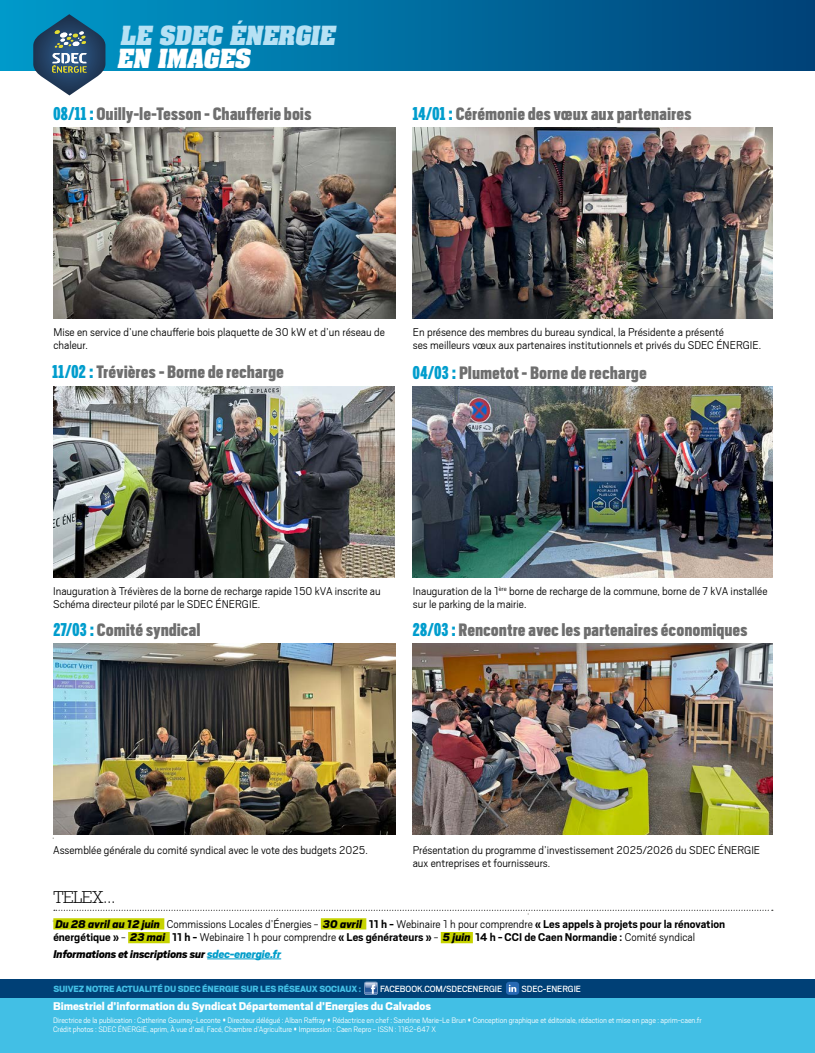
<style>
.page{position:relative;width:815px;height:1053px;background:#fff}
.page>*{position:absolute;margin:0;border:0;box-sizing:border-box;transform-origin:0 0}
.t1{font:700 22.5px "Aachen";color:#b6e1f4}
.t2{font:700 22.5px "Aachen";color:#fff}
.t3{font:900 20px "Scout Cond";letter-spacing:.03em;color:#6e6e6e}
.t4{font:300 17.5px "Rockwell";letter-spacing:-.02em;color:#000}
.t5{font:300 12.5px/12.5px "Scout";color:#000}
.t6{font:900 12.5px "Scout";color:#fff}
.t7{font:italic 900 12.5px "Scout";letter-spacing:-.01em;color:#000}
.t8{font:900 10px "Scout";letter-spacing:-.01em;color:#42bfe5}
.t9{font:10px "Scout";letter-spacing:-.01em;color:#fff}
.t10{font:300 8.75px/8.8px "Scout";letter-spacing:-.01em;color:#fff}
.s1{font-family:"Benton Sans Extra Comp";font-size:17.5px;color:#009dcd}
.s2{font-weight:900;font-style:italic}
.s3{font-weight:700}
.s4{color:#009dca}
</style>
<div class="page">
<div style="left:0;top:995px;width:815px;height:57px;background:#42bfe5"></div>
<div style="left:0;top:0;width:815px;height:71px;background:linear-gradient(to right,#009bcb,#004177)"></div>
<svg style="left:33px;top:14px;width:72px;height:81px"></svg>
<div style="left:0;top:978px;width:815px;height:19px;background:#004076"></div>
<svg style="left:364px;top:981px;width:14px;height:13px"></svg>
<svg style="left:365px;top:981px;width:12px;height:13px"></svg>
<svg style="left:365px;top:982px;width:12px;height:11px"></svg>
<svg style="left:506px;top:981px;width:13px;height:13px"></svg>
<svg style="left:509px;top:984px;width:7px;height:7px"></svg>
<img style="left:53px;top:127px;width:342px;height:192px">
<img style="left:413px;top:127px;width:359px;height:192px">
<img style="left:53px;top:643px;width:342px;height:191px">
<svg style="left:54px;top:909px;width:719px;height:5px"></svg>
<div style="left:53px;top:918px;width:111px;height:11px;background:#c7d300"></div>
<div style="left:321px;top:918px;width:45px;height:11px;background:#c7d300"></div>
<div style="left:128px;top:931px;width:42px;height:12px;background:#c7d300"></div>
<div style="left:441px;top:931px;width:32px;height:12px;background:#c7d300"></div>
<hr style="left:207px;top:958px;width:74px;height:1px;background:#009dca">
<img style="left:413px;top:643px;width:359px;height:191px">
<img style="left:413px;top:386px;width:360px;height:191px">
<img style="left:53px;top:386px;width:342px;height:191px">
<h1 class="t1" style="left:120px;top:20px;width:220px">LE SDEC ÉNERGIE</h1>
<h1 class="t2" style="left:117px;top:42px;width:139px">EN IMAGES</h1>
<h2 class="t3" style="left:53px;top:101px;width:259px"><span class="s1">08/11 :</span> Ouilly-le-Tesson - Chaufferie bois</h2>
<h2 class="t3" style="left:413px;top:101px;width:280px"><span class="s1">14/01 :</span> Cérémonie des vœux aux partenaires</h2>
<p class="t5" style="left:53px;top:325px;width:333px">Mise en service d’une chaufferie bois plaquette de 30 kW et d’un réseau de chaleur.</p>
<p class="t5" style="left:413px;top:325px;width:350px">En présence des membres du bureau syndical, la Présidente a présenté<br>ses meilleurs vœux aux partenaires institutionnels et privés du SDEC ÉNERGIE.</p>
<h2 class="t3" style="left:52px;top:359px;width:233px"><span class="s1">11/02 :</span> Trévières - Borne de recharge</h2>
<h2 class="t3" style="left:413px;top:360px;width:235px"><span class="s1">04/03 :</span> Plumetot - Borne de recharge</h2>
<p class="t5" style="left:53px;top:584px;width:329px">Inauguration à Trévières de la borne de recharge rapide 150 kVA inscrite au<br>Schéma directeur piloté par le SDEC ÉNERGIE.</p>
<p class="t5" style="left:413px;top:584px;width:356px">Inauguration de la 1<sup>ère</sup> borne de recharge de la commune, borne de 7 kVA installée sur le parking de la mairie.</p>
<h2 class="t3" style="left:53px;top:617px;width:148px"><span class="s1">27/03 :</span> Comité syndical</h2>
<h2 class="t3" style="left:413px;top:617px;width:336px"><span class="s1">28/03 :</span> Rencontre avec les partenaires économiques</h2>
<p class="t5" style="left:53px;top:843px;width:316px">Assemblée générale du comité syndical avec le vote des budgets 2025.</p>
<p class="t5" style="left:413px;top:843px;width:349px">Présentation du programme d’investissement 2025/2026 du SDEC ÉNERGIE aux entreprises et fournisseurs.</p>
<h3 class="t4" style="left:53px;top:886px;width:64px">TELEX...</h3>
<p class="t5" style="left:53px;top:916px;width:673px;line-height:13.8px"><span class="s2">Du 28 avril au 12 juin</span> Commissions Locales d’Énergies - <span class="s2">30 avril</span> <span class="s3">11 h -</span> Webinaire 1 h pour comprendre <span class="s3">« Les appels à projets pour la rénovation énergétique »</span> - <span class="s2">23 mai</span> <span class="s3">11 h -</span> Webinaire 1 h pour comprendre <span class="s3">« Les générateurs »</span> - <span class="s2">5 juin</span> <span class="s3">14 h - CCI de Caen Normandie :</span> Comité syndical</p>
<p class="t7" style="left:53px;top:945px;width:229px">Informations et inscriptions sur <span class="s4">sdec-energie.fr</span></p>
<p class="t8" style="left:53px;top:982px;width:309px">SUIVEZ NOTRE ACTUALITÉ DU SDEC ÉNERGIE SUR LES RÉSEAUX SOCIAUX :</p>
<p class="t9" style="left:380px;top:982px;width:124px">FACEBOOK.COM/SDECENERGIE</p>
<p class="t9" style="left:522px;top:982px;width:61px">SDEC-ENERGIE</p>
<p class="t6" style="left:53px;top:998px;width:380px">Bimestriel d’information du Syndicat Départemental d’Energies du Calvados</p>
<p class="t10" style="left:53px;top:1015px;width:650px">Directrice de la publication : Catherine Gourney-Leconte • Directeur délégué : Alban Raffray • Rédactrice en chef : Sandrine Marie-Le Brun • Conception graphique et éditoriale, rédaction et mise en page : aprim-caen.fr<br>Crédit photos : SDEC ÉNERGIE, aprim, À vue d'œil, Facé, Chambre d’Agriculture • Impression : Caen Repro - ISSN : 1162-647 X</p>
</div>
